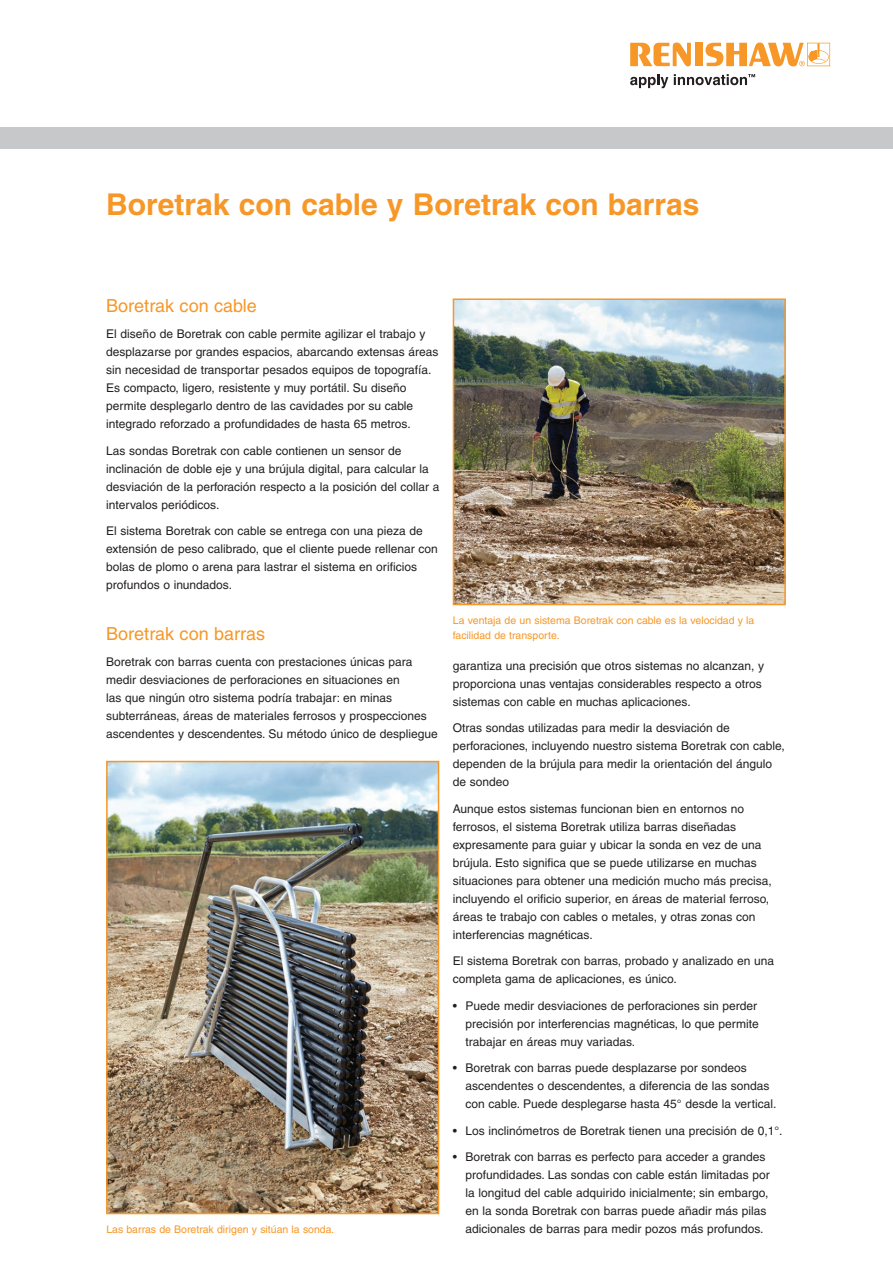
<style>
.page{position:relative;width:893px;height:1263px;background:#fff}
.page>*{position:absolute;margin:0;border:0;box-sizing:border-box;transform-origin:0 0}
.Heading{font:700 30px "Helvetica";color:#f79727}
.Sub_heading{font:18px "Helvetica";color:#f79727}
.Text{font:12px/18px "Helvetica";color:#231f20}
.Caption_text_7pt{font:10.5px/15px "Helvetica";color:#f79727}
</style>
<div class="page">
<hr style="left:892px;top:128px;width:1px;height:148px;background:#f79727">
<div style="left:0;top:128px;width:893px;height:21px;background:#c7c8ca"></div>
<svg style="left:630px;top:74px;width:38px;height:14px"></svg>
<svg style="left:630px;top:43px;width:61px;height:23px"></svg>
<div style="left:695px;top:43px;width:8px;height:23px;background:#f79727"></div>
<svg style="left:706px;top:43px;width:124px;height:23px"></svg>
<svg style="left:674px;top:74px;width:81px;height:11px"></svg>
<img style="left:456px;top:301px;width:327px;height:301px">
<div style="left:453px;top:298px;width:333px;height:307px;border:2px solid #f79727"></div>
<img style="left:109px;top:764px;width:327px;height:447px">
<div style="left:106px;top:761px;width:333px;height:453px;border:2px solid #f79727"></div>
<p class="Heading" style="left:106px;top:186px;width:595px">Boretrak con cable y Boretrak con barras</p>
<p class="Sub_heading" style="left:106px;top:295px;width:152px">Boretrak con cable</p>
<p class="Text" style="left:106px;top:325px;width:334px">El diseño de Boretrak con cable permite agilizar el trabajo y desplazarse por grandes espacios, abarcando extensas áreas sin necesidad de transportar pesados equipos de topografía.<br>Es compacto, ligero, resistente y muy portátil. Su diseño permite desplegarlo dentro de las cavidades por su cable integrado reforzado a profundidades de hasta 65 metros.</p>
<p class="Text" style="left:106px;top:441px;width:335px">Las sondas Boretrak con cable contienen un sensor de inclinación de doble eje y una brújula digital, para calcular la desviación de la perforación respecto a la posición del collar a intervalos periódicos.</p>
<p class="Text" style="left:106px;top:522px;width:333px">El sistema Boretrak con cable se entrega con una pieza de extensión de peso calibrado, que el cliente puede rellenar con bolas de plomo o arena para lastrar el sistema en orificios profundos o inundados.</p>
<p class="Sub_heading" style="left:106px;top:623px;width:160px">Boretrak con barras</p>
<p class="Text" style="left:106px;top:653px;width:333px">Boretrak con barras cuenta con prestaciones únicas para medir desviaciones de perforaciones en situaciones en<br>las que ningún otro sistema podría trabajar: en minas subterráneas, áreas de materiales ferrosos y prospecciones ascendentes y descendentes. Su método único de despliegue</p>
<p class="Caption_text_7pt" style="left:106px;top:1222px;width:230px">Las barras de Boretrak dirigen y sitúan la sonda.</p>
<p class="Caption_text_7pt" style="left:453px;top:613px;width:303px">La ventaja de un sistema Boretrak con cable es la velocidad y la facilidad de transporte.</p>
<p class="Text" style="left:453px;top:656px;width:313px">garantiza una precisión que otros sistemas no alcanzan, y proporciona unas ventajas considerables respecto a otros sistemas con cable en muchas aplicaciones.</p>
<p class="Text" style="left:453px;top:719px;width:333px">Otras sondas utilizadas para medir la desviación de perforaciones, incluyendo nuestro sistema Boretrak con cable, dependen de la brújula para medir la orientación del ángulo de sondeo</p>
<p class="Text" style="left:453px;top:799px;width:320px">Aunque estos sistemas funcionan bien en entornos no ferrosos, el sistema Boretrak utiliza barras diseñadas expresamente para guiar y ubicar la sonda en vez de una brújula. Esto significa que se puede utilizarse en muchas situaciones para obtener una medición mucho más precisa, incluyendo el orificio superior, en áreas de material ferroso, áreas te trabajo con cables o metales, y otras zonas con interferencias magnéticas.</p>
<p class="Text" style="left:453px;top:952px;width:323px">El sistema Boretrak con barras, probado y analizado en una completa gama de aplicaciones, es único.</p>
<p class="Text" style="left:466px;top:996px;width:295px;text-indent:-13px">• Puede medir desviaciones de perforaciones sin perder precisión por interferencias magnéticas, lo que permite trabajar en áreas muy variadas.</p>
<p class="Text" style="left:466px;top:1059px;width:312px;text-indent:-13px">• Boretrak con barras puede desplazarse por sondeos ascendentes o descendentes, a diferencia de las sondas con cable. Puede desplegarse hasta 45° desde la vertical.</p>
<p class="Text" style="left:453px;top:1121px;width:331px">• Los inclinómetros de Boretrak tienen una precisión de 0,1°.</p>
<p class="Text" style="left:466px;top:1148px;width:306px;text-indent:-13px">• Boretrak con barras es perfecto para acceder a grandes profundidades. Las sondas con cable están limitadas por la longitud del cable adquirido inicialmente; sin embargo, en la sonda Boretrak con barras puede añadir más pilas adicionales de barras para medir pozos más profundos.</p>
</div>
